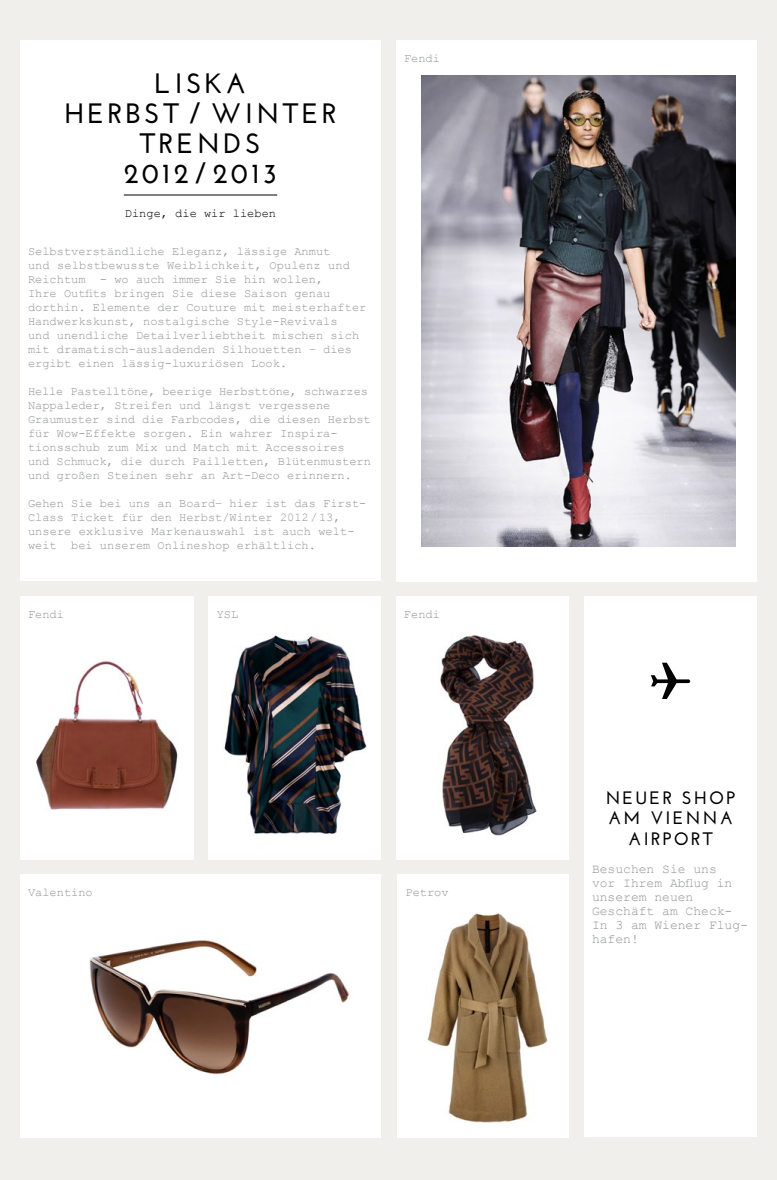
<style>
.page{position:relative;width:777px;height:1180px;background:#f0efeb}
.page>*{position:absolute;margin:0;border:0;box-sizing:border-box;transform-origin:0 0}
.t1{font:700 28px/30px "Josefin Sans";letter-spacing:.125em;color:#000;text-align:center}
.t2{font:700 18px/20.5px "Josefin Sans";letter-spacing:.125em;color:#000;text-align:center}
.t3{font:13px/14px "Courier New";color:#939598}
.t4{font:12px/14px "Courier New";color:#939598}
.t5{font:12px "Courier New";color:#000}
</style>
<div class="page">
<div style="left:584px;top:596px;width:173px;height:541px;background:#fff"></div>
<div style="left:20px;top:40px;width:361px;height:541px;background:#fff"></div>
<div style="left:209px;top:596px;width:172px;height:264px;background:#fff"></div>
<div style="left:209px;top:874px;width:172px;height:264px;background:#fff"></div>
<div style="left:396px;top:40px;width:361px;height:542px;background:#fff"></div>
<div style="left:396px;top:596px;width:173px;height:264px;background:#fff"></div>
<div style="left:398px;top:874px;width:171px;height:264px;background:#fff"></div>
<div style="left:20px;top:596px;width:174px;height:264px;background:#fff"></div>
<div style="left:20px;top:874px;width:323px;height:264px;background:#fff"></div>
<hr style="left:124px;top:195px;width:153px;height:1px;background:#000">
<img style="left:422px;top:76px;width:314px;height:470px">
<img style="left:440px;top:635px;width:97px;height:201px">
<img style="left:36px;top:660px;width:142px;height:150px">
<img style="left:224px;top:634px;width:143px;height:200px">
<img style="left:89px;top:940px;width:261px;height:135px">
<img style="left:427px;top:913px;width:121px;height:210px">
<svg style="left:651px;top:663px;width:39px;height:36px"></svg>
<h1 class="t1" style="left:64px;top:68px;width:274px">LISKA<br>HERBST / WINTER<br>TREN DS<br>2012 / 2013</h1>
<p class="t5" style="left:125px;top:206px;width:153px">Dinge, die wir lieben</p>
<p class="t4" style="left:28px;top:244px;width:340px">Selbstverständliche Eleganz, lässige Anmut<br>und selbstbewusste Weiblichkeit, Opulenz und Reichtum - wo auch immer Sie hin wollen,<br>Ihre Outfits bringen Sie diese Saison genau dorthin. Elemente der Couture mit meisterhafter Handwerkskunst, nostalgische Style-Revivals<br>und unendliche Detailverliebtheit mischen sich mit dramatisch-ausladenden Silhouetten – dies ergibt einen lässig-luxuriösen Look.</p>
<p class="t4" style="left:28px;top:384px;width:344px">Helle Pastelltöne, beerige Herbsttöne, schwarzes Nappaleder, Streifen und längst vergessene Graumuster sind die Farbcodes, die diesen Herbst für Wow-Effekte sorgen. Ein wahrer Inspira&shy;tionsschub zum Mix und Match mit Accessoires<br>und Schmuck, die durch Pailletten, Blütenmustern und großen Steinen sehr an Art-Deco erinnern.</p>
<p class="t4" style="left:28px;top:496px;width:340px">Gehen Sie bei uns an Board– hier ist das First-Class Ticket für den Herbst/Winter 2012/13, unsere exklusive Markenauswahl ist auch welt&shy;weit bei unserem Onlineshop erhältlich.</p>
<p class="t4" style="left:28px;top:607px;width:38px">Fendi</p>
<p class="t4" style="left:217px;top:607px;width:23px">YSL</p>
<p class="t4" style="left:404px;top:51px;width:37px">Fendi</p>
<p class="t4" style="left:404px;top:607px;width:37px">Fendi</p>
<p class="t4" style="left:28px;top:885px;width:66px">Valentino</p>
<p class="t4" style="left:405px;top:885px;width:45px">Petrov</p>
<h2 class="t2" style="left:606px;top:787px;width:131px">NEUER SHOP<br>AM VIENNA<br>AIRPORT</h2>
<p class="t3" style="left:592px;top:861px;width:158px">Besuchen Sie uns<br>vor Ihrem Abflug in unserem neuen<br>Geschäft am Check-<br>In 3 am Wiener Flug&shy;hafen!</p>
</div>
